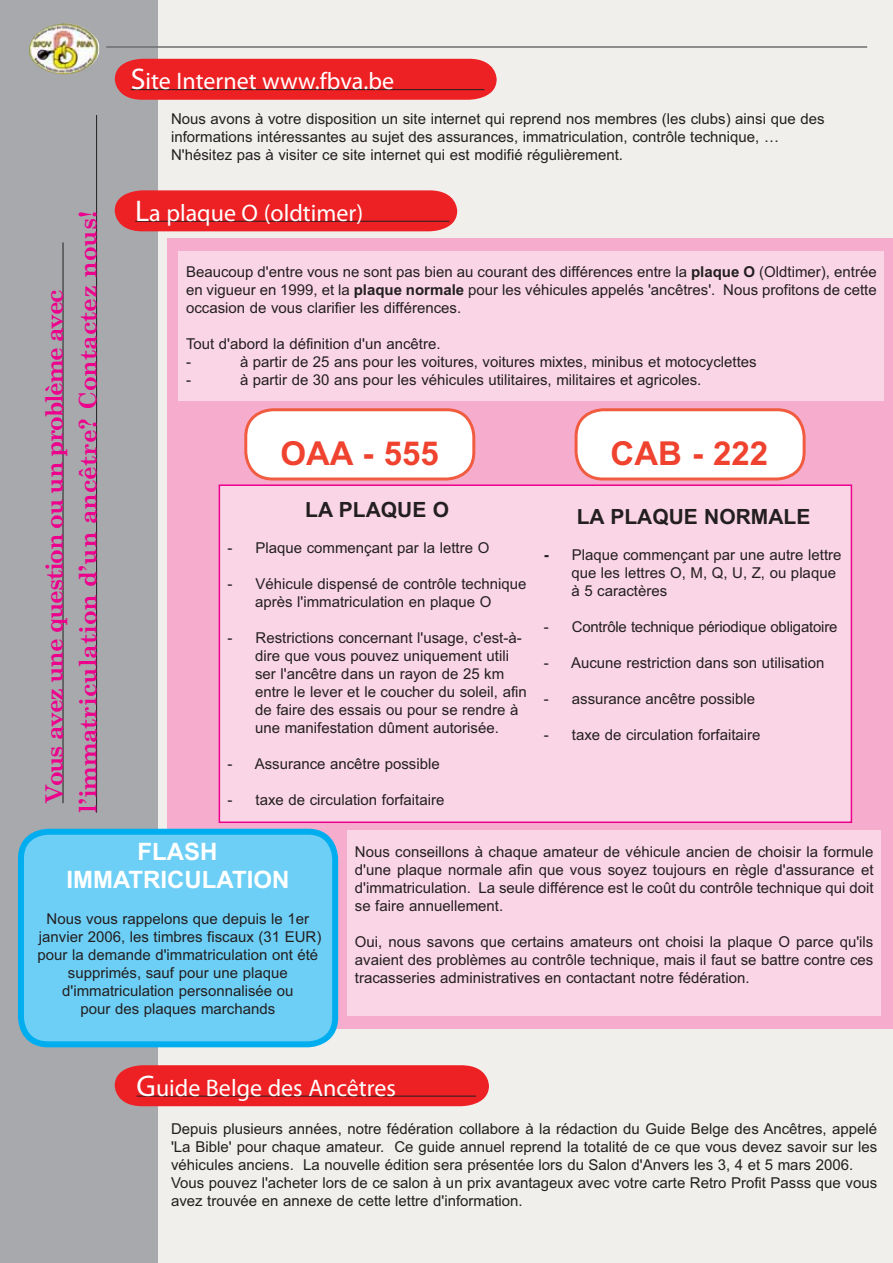
<style>
.page{position:relative;width:893px;height:1263px;background:#f0efeb}
.page>*{position:absolute;margin:0;border:0;box-sizing:border-box;transform-origin:0 0}
.t1{font:700 33px "Arial";color:#ef422f}
.t2{font:700 24px/33.6px "Century Schoolbook";color:#ec008c}
.t3{font:24px "Myriad Pro";color:#fff}
.t4{font:700 24px/28.8px "Arial";color:#fff;text-align:center}
.t5{font:700 21px "Arial";color:#231f20}
.t6{font:15px/18px "Arial";color:#231f20}
.s1{font-size:30px}
.s2{font-weight:700}
</style>
<div class="page">
<div style="left:0;top:0;width:157px;height:1263px;background:#a7a9ac"></div>
<img style="left:29px;top:23px;width:70px;height:51px">
<hr style="left:106px;top:46px;width:761px;height:2px;background:#6d6e70">
<svg style="left:114px;top:58px;width:383px;height:43px;background:#eb2e32"></svg>
<hr style="left:131px;top:89px;width:353px;height:1px;background:#231f20">
<hr style="left:63px;top:243px;width:1px;height:560px;background:#231f20">
<hr style="left:96px;top:115px;width:1px;height:698px;background:#231f20">
<svg style="left:114px;top:1065px;width:375px;height:42px;background:#e92a2d"></svg>
<div style="left:168px;top:238px;width:725px;height:791px;background:#f6adcd"></div>
<hr style="left:137px;top:1096px;width:339px;height:1px;background:#231f20">
<svg style="left:114px;top:190px;width:344px;height:42px;background:#ea2b2e"></svg>
<hr style="left:135px;top:221px;width:314px;height:1px;background:#231f20">
<div style="left:179px;top:251px;width:705px;height:150px;background:#fad5e5"></div>
<div style="left:219px;top:485px;width:632px;height:337px;background:#fad5e5"></div>
<div style="left:219px;top:484px;width:633px;height:339px;border:2px solid #ec008c"></div>
<div style="left:347px;top:831px;width:534px;height:185px;background:#fad5e5"></div>
<div style="left:21px;top:832px;width:314px;height:212px;background:#6dcff6;border-radius:27px"></div>
<div style="left:18px;top:829px;width:320px;height:218px;border:6px solid #00aeef;border-radius:27px"></div>
<div style="left:246px;top:410px;width:228px;height:69px;background:#fff;border-radius:27px"></div>
<div style="left:244px;top:408px;width:231px;height:73px;border:3px solid #f15c40;border-radius:27px"></div>
<div style="left:576px;top:410px;width:228px;height:69px;background:#fff;border-radius:27px"></div>
<div style="left:574px;top:408px;width:231px;height:73px;border:3px solid #f15c40;border-radius:27px"></div>
<h2 class="t2" style="left:38px;top:813px;width:603px;text-indent:10px;rotate:-90deg">Vous avez une question ou un problème avec l’immatriculation d’un ancêtre? Contactez nous!</h2>
<h2 class="t3" style="left:131px;top:72px;width:265px"><span class="s1">S</span>ite Internet www.fbva.be</h2>
<p class="t6" style="left:171px;top:112px;width:655px">Nous avons à votre disposition un site internet qui reprend nos membres (les clubs) ainsi que des informations intéressantes au sujet des assurances, immatriculation, contrôle technique, …<br>N'hésitez pas à visiter ce site internet qui est modifié régulièrement.</p>
<h2 class="t3" style="left:135px;top:204px;width:230px"><span class="s1">L</span>a plaque O (oldtimer)</h2>
<p class="t6" style="left:186px;top:264px;width:692px;text-align:justify">Beaucoup d'entre vous ne sont pas bien au courant des différences entre la <span class="s2">plaque O</span> (Oldtimer), entrée en vigueur en 1999, et la <span class="s2">plaque normale</span> pour les véhicules appelés 'ancêtres'. Nous profitons de cette occasion de vous clarifier les différences.</p>
<p class="t6" style="left:186px;top:336px;width:256px">Tout d'abord la définition d'un ancêtre. -</p>
<p class="t6" style="left:240px;top:354px;width:518px">à partir de 25 ans pour les voitures, voitures mixtes, minibus et motocyclettes</p>
<p class="t6" style="left:186px;top:372px;width:6px">-</p>
<p class="t6" style="left:240px;top:372px;width:463px">à partir de 30 ans pour les véhicules utilitaires, militaires et agricoles.</p>
<h1 class="t1" style="left:280px;top:442px;width:160px">OAA - 555</h1>
<h1 class="t1" style="left:611px;top:442px;width:159px">CAB - 222</h1>
<h3 class="t5" style="left:305px;top:502px;width:145px">LA PLAQUE O</h3>
<p class="t6" style="left:228px;top:540px;width:263px">- Plaque commençant par la lettre O</p>
<p class="t6" style="left:228px;top:576px;width:300px;text-align:center">- Véhicule dispensé de contrôle technique après l'immatriculation en plaque O</p>
<p class="t6" style="left:255px;top:630px;width:273px;text-indent:-28px">- Restrictions concernant l'usage, c'est-à&shy;dire que vous pouvez uniquement utili ser l'ancêtre dans un rayon de 25 km entre le lever et le coucher du soleil, afin de faire des essais ou pour se rendre à une manifestation dûment autorisée.</p>
<p class="t6" style="left:228px;top:756px;width:214px">- Assurance ancêtre possible</p>
<p class="t6" style="left:228px;top:792px;width:218px">- taxe de circulation forfaitaire</p>
<h3 class="t5" style="left:577px;top:509px;width:235px">LA PLAQUE NORMALE</h3>
<p class="t6" style="left:571px;top:547px;width:272px;text-indent:-27px"><span class="s2">-</span> Plaque commençant par une autre lettre que les lettres O, M, Q, U, Z, ou plaque à 5 caractères</p>
<p class="t6" style="left:544px;top:619px;width:295px">- Contrôle technique périodique obligatoire</p>
<p class="t6" style="left:544px;top:655px;width:282px">- Aucune restriction dans son utilisation</p>
<p class="t6" style="left:544px;top:691px;width:213px">- assurance ancêtre possible</p>
<p class="t6" style="left:544px;top:727px;width:218px">- taxe de circulation forfaitaire</p>
<h2 class="t4" style="left:66px;top:839px;width:224px">FLASH<br>IMMATRICULATION</h2>
<p class="t6" style="left:37px;top:912px;width:285px;text-align:center">Nous vous rappelons que depuis le 1er janvier 2006, les timbres fiscaux (31 EUR) pour la demande d'immatriculation ont été supprimés, sauf pour une plaque d'immatriculation personnalisée ou<br>pour des plaques marchands</p>
<p class="t6" style="left:355px;top:844px;width:520px;text-align:justify">Nous conseillons à chaque amateur de véhicule ancien de choisir la formule d'une plaque normale afin que vous soyez toujours en règle d'assurance et d'immatriculation. La seule différence est le coût du contrôle technique qui doit se faire annuellement.</p>
<p class="t6" style="left:355px;top:934px;width:520px;text-align:justify">Oui, nous savons que certains amateurs ont choisi la plaque O parce qu'ils avaient des problèmes au contrôle technique, mais il faut se battre contre ces tracasseries administratives en contactant notre fédération.</p>
<h2 class="t3" style="left:137px;top:1079px;width:261px"><span class="s1">G</span>uide Belge des Ancêtres</h2>
<p class="t6" style="left:171px;top:1121px;width:708px">Depuis plusieurs années, notre fédération collabore à la rédaction du Guide Belge des Ancêtres, appelé 'La Bible' pour chaque amateur. Ce guide annuel reprend la totalité de ce que vous devez savoir sur les véhicules anciens. La nouvelle édition sera présentée lors du Salon d'Anvers les 3, 4 et 5 mars 2006.<br>Vous pouvez l'acheter lors de ce salon à un prix avantageux avec votre carte Retro Profit Passs que vous avez trouvée en annexe de cette lettre d'information.</p>
</div>
